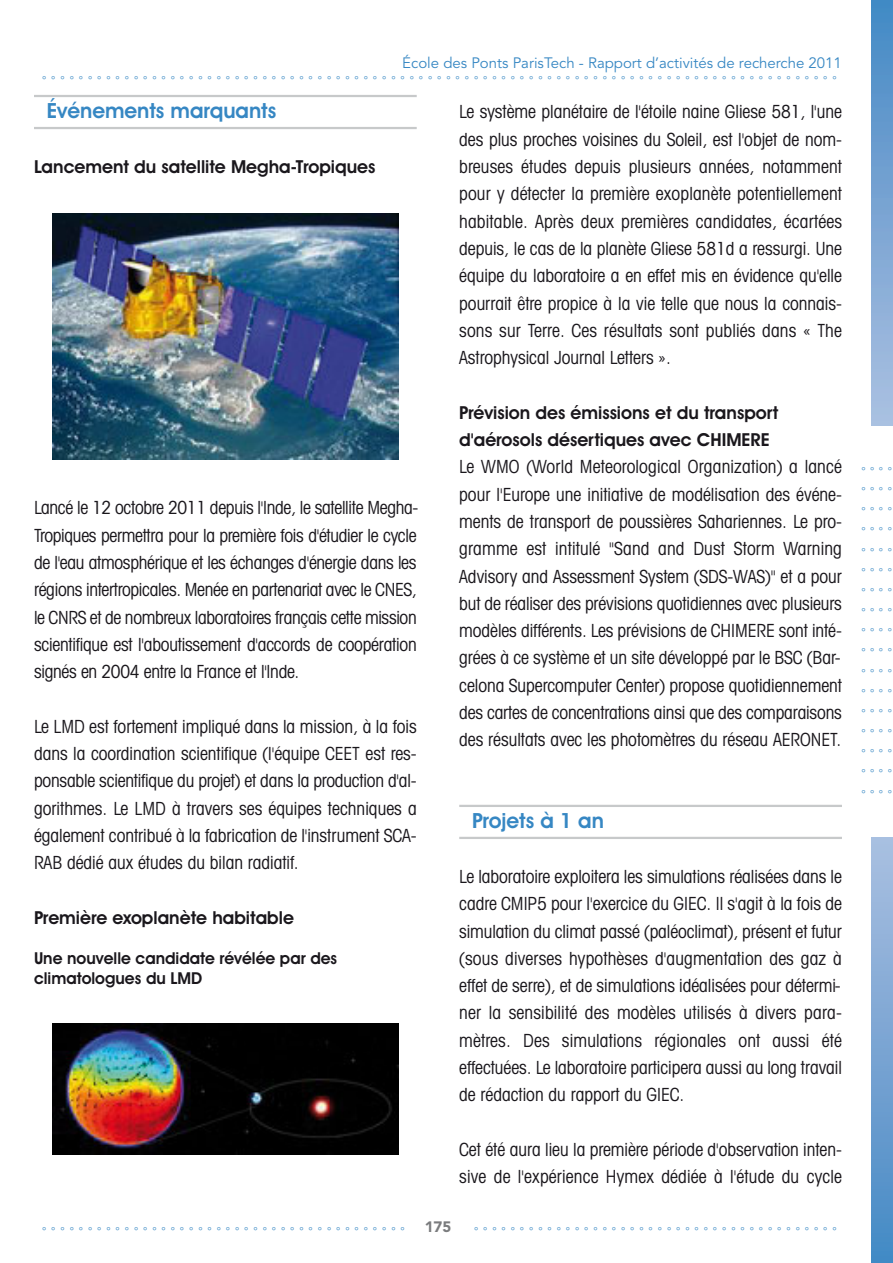
<style>
.page{position:relative;width:893px;height:1263px;background:#fff}
.page>*{position:absolute;margin:0;border:0;box-sizing:border-box;transform-origin:0 0}
.t1{font:600 21px "Avant Garde IT Cby BT";color:#3687c3}
.t2{font:condensed 18px/27.3px "Avant Garde IT Cby BT";color:#1a171c;text-align:justify}
.t3{font:600 18px "Avant Garde IT Cby BT";color:#1a171c}
.t4{font:600 16.5px/19.8px "Avant Garde IT Cby BT";color:#1a171c}
.t5{font:15px "Avenir LT";color:#3687c3}
.t6{font:900 15px "Avenir LT";color:#7b7c7e}
.t7{font:9px "Argot Display Caps SSK";color:#3687c3}
.s1{font-weight:600;font-stretch:normal}
</style>
<div class="page">
<div style="left:872px;top:838px;width:21px;height:425px;background:linear-gradient(to bottom,#acc0e1,#4489c5)"></div>
<img style="left:872px;top:0;width:21px;height:425px">
<hr style="left:34px;top:95px;width:383px;height:2px;background:#c7c9ca">
<hr style="left:34px;top:127px;width:383px;height:2px;background:#c7c9ca">
<hr style="left:459px;top:805px;width:383px;height:2px;background:#c7c9ca">
<hr style="left:459px;top:837px;width:383px;height:2px;background:#c7c9ca">
<img style="left:52px;top:213px;width:346px;height:246px">
<img style="left:52px;top:1023px;width:346px;height:132px">
<p class="t5" style="left:402px;top:57px;width:441px">École des Ponts ParisTech - Rapport d’activités de recherche 2011</p>
<p class="t7" style="left:42px;top:74px;width:795px">• • • • • • • • • • • • • • • • • • • • • • • • • • • • • • • • • • • • • • • • • • • • • • • • • • • • • • • • • • • • • • • • • • • • • • • • • • • • • • • • • • • • • • •</p>
<p class="t1" style="left:47px;top:103px;width:231px">Événements marquants</p>
<p class="t3" style="left:34px;top:160px;width:343px">Lancement du satellite Megha-Tropiques</p>
<p class="t2" style="left:34px;top:496px;width:386px">Lancé le 12 octobre 2011 depuis l'Inde, le satellite Megha-Tropiques permettra pour la première fois d'étudier le cycle de l'eau atmosphérique et les échanges d'énergie dans les régions intertropicales. Menée en partenariat avec le CNES, le CNRS et de nombreux laboratoires français cette mission scientifique est l'aboutissement d'accords de coopération signés en 2004 entre la France et l'Inde.</p>
<p class="t2" style="left:34px;top:714px;width:384px">Le LMD est fortement impliqué dans la mission, à la fois dans la coordination scientifique (l'équipe CEET est res&shy;ponsable scientifique du projet) et dans la production d'al&shy;gorithmes. Le LMD à travers ses équipes techniques a également contribué à la fabrication de l'instrument SCA-RAB dédié aux études du bilan radiatif.</p>
<p class="t3" style="left:34px;top:911px;width:261px">Première exoplanète habitable</p>
<p class="t4" style="left:34px;top:950px;width:305px">Une nouvelle candidate révélée par des climatologues du LMD</p>
<p class="t2" style="left:459px;top:100px;width:384px">Le système planétaire de l'étoile naine Gliese 581, l'une des plus proches voisines du Soleil, est l'objet de nom&shy;breuses études depuis plusieurs années, notamment pour y détecter la première exoplanète potentiellement habitable. Après deux premières candidates, écartées depuis, le cas de la planète Gliese 581d a ressurgi. Une équipe du laboratoire a en effet mis en évidence qu'elle pourrait être propice à la vie telle que nous la connais&shy;sons sur Terre. Ces résultats sont publiés dans « The Astrophysical Journal Letters ».</p>
<p class="t2" style="left:459px;top:400px;width:384px;text-align:left"><span class="s1">Prévision des émissions et du transport d'aérosols désertiques avec CHIMERE<br></span>Le WMO (World Meteorological Organization) a lancé pour l'Europe une initiative de modélisation des événe&shy;ments de transport de poussières Sahariennes. Le pro&shy;gramme est intitulé "Sand and Dust Storm Warning Advisory and Assessment System (SDS-WAS)" et a pour but de réaliser des prévisions quotidiennes avec plusieurs modèles différents. Les prévisions de CHIMERE sont inté&shy;grées à ce système et un site développé par le BSC (Bar&shy;celona Supercomputer Center) propose quotidiennement des cartes de concentrations ainsi que des comparaisons des résultats avec les photomètres du réseau AERONET.</p>
<p class="t1" style="left:472px;top:813px;width:134px">Projets à 1 an</p>
<p class="t2" style="left:459px;top:864px;width:384px">Le laboratoire exploitera les simulations réalisées dans le cadre CMIP5 pour l'exercice du GIEC. Il s'agit à la fois de simulation du climat passé (paléoclimat), présent et futur (sous diverses hypothèses d'augmentation des gaz à effet de serre), et de simulations idéalisées pour détermi&shy;ner la sensibilité des modèles utilisés à divers para&shy;mètres. Des simulations régionales ont aussi été effectuées. Le laboratoire participera aussi au long travail de rédaction du rapport du GIEC.</p>
<p class="t2" style="left:459px;top:1137px;width:384px">Cet été aura lieu la première période d'observation inten&shy;sive de l'expérience Hymex dédiée à l'étude du cycle</p>
<p class="t6" style="left:425px;top:1219px;width:28px">175</p>
<p class="t7" style="left:631px;top:1224px;width:207px">• • • • • • • • • • • • • • • • • • • • • • •</p>
<p class="t7" style="left:42px;top:1224px;width:584px">• • • • • • • • • • • • • • • • • • • • • • • • • • • • • • • • • • • • • • • • • • • • • • • • • • • • • • • • • • • • • • • •</p>
<p class="t7" style="left:862px;top:464px;width:31px">• • • •</p>
<p class="t7" style="left:862px;top:485px;width:31px">• • • •</p>
<p class="t7" style="left:862px;top:505px;width:31px">• • • •</p>
<p class="t7" style="left:862px;top:525px;width:31px">• • • •</p>
<p class="t7" style="left:862px;top:545px;width:31px">• • • •</p>
<p class="t7" style="left:862px;top:565px;width:31px">• • • •</p>
<p class="t7" style="left:862px;top:585px;width:31px">• • • •</p>
<p class="t7" style="left:862px;top:606px;width:31px">• • • •</p>
<p class="t7" style="left:862px;top:626px;width:31px">• • • •</p>
<p class="t7" style="left:862px;top:646px;width:31px">• • • •</p>
<p class="t7" style="left:862px;top:666px;width:31px">• • • •</p>
<p class="t7" style="left:862px;top:686px;width:31px">• • • •</p>
<p class="t7" style="left:862px;top:706px;width:31px">• • • •</p>
<p class="t7" style="left:862px;top:727px;width:31px">• • • •</p>
<p class="t7" style="left:862px;top:747px;width:31px">• • • •</p>
<p class="t7" style="left:862px;top:767px;width:31px">• • • •</p>
<p class="t7" style="left:862px;top:787px;width:31px">• • • •</p>
</div>
